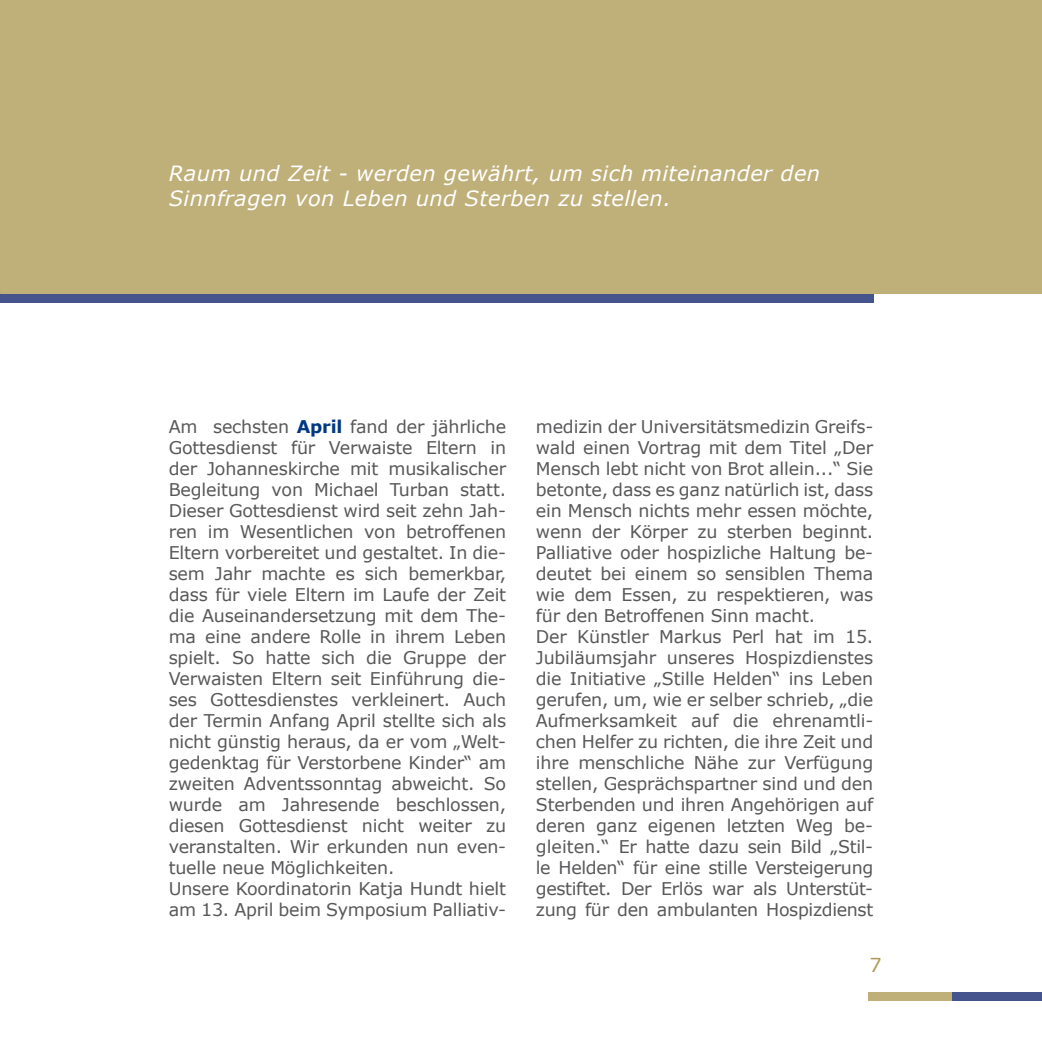
<style>
.page{position:relative;width:1042px;height:1042px;background:#fff}
.page>*{position:absolute;margin:0;border:0;box-sizing:border-box;transform-origin:0 0}
.t1{font:italic 21px/25.2px "Verdana";letter-spacing:.02em;color:#fff}
.t2{font:19.25px "Verdana";color:#af9c58}
.t3{font:17.5px/21px "Verdana";letter-spacing:-.01em;color:#58585a}
.s1{font-weight:700;color:#003882}
</style>
<div class="page">
<div style="left:868px;top:992px;width:174px;height:9px;background:#bfaf79"></div>
<div style="left:952px;top:992px;width:90px;height:9px;background:#45548d"></div>
<div style="left:0;top:0;width:1042px;height:294px;background:#bfaf79"></div>
<div style="left:0;top:294px;width:873px;height:9px;background:#45548d"></div>
<p class="t1" style="left:169px;top:161px;width:653px">Raum und Zeit - werden gewährt, um sich miteinander den<br>Sinnfragen von Leben und Sterben zu stellen.</p>
<p class="t3" style="left:169px;top:416px;width:339px">Am sechsten <span class="s1">April</span> fand der jährliche Gottesdienst für Verwaiste Eltern in der Johanneskirche mit musikalischer Begleitung von Michael Turban statt.<br>Dieser Gottesdienst wird seit zehn Jah&shy;ren im Wesentlichen von betroffenen Eltern vorbereitet und gestaltet. In die&shy;sem Jahr machte es sich bemerkbar, dass für viele Eltern im Laufe der Zeit die Auseinandersetzung mit dem The&shy;ma eine andere Rolle in ihrem Leben spielt. So hatte sich die Gruppe der Verwaisten Eltern seit Einführung die&shy;ses Gottesdienstes verkleinert. Auch der Termin Anfang April stellte sich als nicht günstig heraus, da er vom „Welt&shy;gedenktag für Verstorbene Kinder“ am zweiten Adventssonntag abweicht. So wurde am Jahresende beschlossen, diesen Gottesdienst nicht weiter zu veranstalten. Wir erkunden nun even&shy;tuelle neue Möglichkeiten.<br>Unsere Koordinatorin Katja Hundt hielt am 13. April beim Symposium Palliativ-</p>
<p class="t3" style="left:536px;top:416px;width:339px">medizin der Universitätsmedizin Greifs&shy;wald einen Vortrag mit dem Titel „Der Mensch lebt nicht von Brot allein...“ Sie betonte, dass es ganz natürlich ist, dass ein Mensch nichts mehr essen möchte, wenn der Körper zu sterben beginnt.<br>Palliative oder hospizliche Haltung be&shy;deutet bei einem so sensiblen Thema wie dem Essen, zu respektieren, was für den Betroffenen Sinn macht.<br>Der Künstler Markus Perl hat im 15.<br>Jubiläumsjahr unseres Hospizdienstes die Initiative „Stille Helden“ ins Leben gerufen, um, wie er selber schrieb, „die Aufmerksamkeit auf die ehrenamtli&shy;chen Helfer zu richten, die ihre Zeit und ihre menschliche Nähe zur Verfügung stellen, Gesprächspartner sind und den Sterbenden und ihren Angehörigen auf deren ganz eigenen letzten Weg be&shy;gleiten.“ Er hatte dazu sein Bild „Stil&shy;le Helden“ für eine stille Versteigerung gestiftet. Der Erlös war als Unterstüt&shy;zung für den ambulanten Hospizdienst</p>
<p class="t2" style="left:869px;top:952px;width:14px">7</p>
</div>
